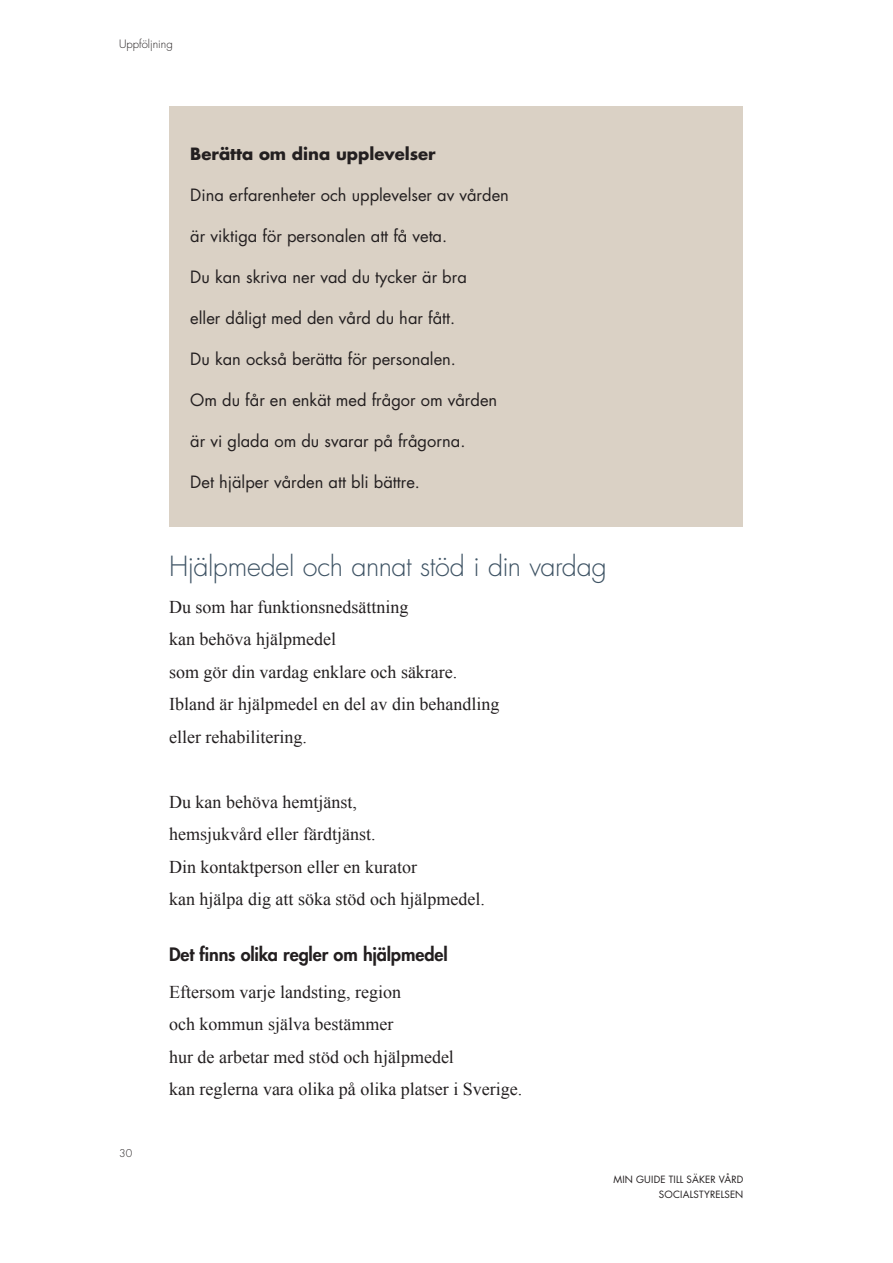
<style>
.page{position:relative;width:893px;height:1263px;background:#fff}
.page>*{position:absolute;margin:0;border:0;box-sizing:border-box;transform-origin:0 0}
.Rubrik_2{font:300 27px "Futura Std";letter-spacing:-.02em;color:#3e5364}
.brödtext{font:18px "Times New Roman";color:#231f20}
.Rubrik_3{font:800 18px "Futura Std";letter-spacing:-.005em;color:#231f20}
.faktaruta{font:16.5px "Futura Std";color:#231f20}
.faktaruta-2{font:700 16.5px "Futura Std";color:#231f20}
.t1{font:300 11.25px "Futura Std";color:#231f20}
.t2{font:300 10.5px "Futura Std";color:#231f20}
.t3{font:9.75px/14.5px "Futura Std";letter-spacing:.02em;color:#231f20;text-align:right}
</style>
<div class="page">
<div style="left:169px;top:106px;width:574px;height:421px;background:#dad1c5"></div>
<p class="t1" style="left:119px;top:37px;width:55px">Uppföljning</p>
<p class="t2" style="left:119px;top:1146px;width:15px">30</p>
<p class="faktaruta-2" style="left:190px;top:143px;width:247px">Berätta om dina upplevelser</p>
<p class="faktaruta" style="left:190px;top:184px;width:320px">Dina erfarenheter och upplevelser av vården</p>
<p class="faktaruta" style="left:190px;top:225px;width:258px">är viktiga för personalen att få veta.</p>
<p class="faktaruta" style="left:190px;top:266px;width:278px">Du kan skriva ner vad du tycker är bra</p>
<p class="faktaruta" style="left:190px;top:307px;width:266px">eller dåligt med den vård du har fått.</p>
<p class="faktaruta" style="left:190px;top:348px;width:267px">Du kan också berätta för personalen.</p>
<p class="faktaruta" style="left:190px;top:389px;width:308px">Om du får en enkät med frågor om vården</p>
<p class="faktaruta" style="left:190px;top:430px;width:277px">är vi glada om du svarar på frågorna.</p>
<p class="faktaruta" style="left:190px;top:471px;width:231px">Det hjälper vården att bli bättre.</p>
<p class="Rubrik_2" style="left:169px;top:550px;width:439px">Hjälpmedel och annat stöd i din vardag</p>
<p class="brödtext" style="left:169px;top:594px;width:241px">Du som har funktionsnedsättning</p>
<p class="brödtext" style="left:169px;top:627px;width:168px">kan behöva hjälpmedel</p>
<p class="brödtext" style="left:169px;top:660px;width:290px">som gör din vardag enklare och säkrare.</p>
<p class="brödtext" style="left:169px;top:692px;width:332px">Ibland är hjälpmedel en del av din behandling</p>
<p class="brödtext" style="left:169px;top:725px;width:139px">eller rehabilitering.</p>
<p class="brödtext" style="left:169px;top:790px;width:189px">Du kan behöva hemtjänst,</p>
<p class="brödtext" style="left:169px;top:822px;width:208px">hemsjukvård eller färdtjänst.</p>
<p class="brödtext" style="left:169px;top:855px;width:249px">Din kontaktperson eller en kurator</p>
<p class="brödtext" style="left:169px;top:887px;width:317px">kan hjälpa dig att söka stöd och hjälpmedel.</p>
<p class="Rubrik_3" style="left:169px;top:943px;width:280px">Det finns olika regler om hjälpmedel</p>
<p class="brödtext" style="left:169px;top:980px;width:233px">Eftersom varje landsting, region</p>
<p class="brödtext" style="left:169px;top:1012px;width:226px">och kommun själva bestämmer</p>
<p class="brödtext" style="left:169px;top:1045px;width:286px">hur de arbetar med stöd och hjälpmedel</p>
<p class="brödtext" style="left:169px;top:1077px;width:355px">kan reglerna vara olika på olika platser i Sverige.</p>
<p class="t3" style="left:613px;top:1172px;width:132px">MIN GUIDE TILL SÄKER VÅRD<br>SOCIALSTYRELSEN</p>
</div>
